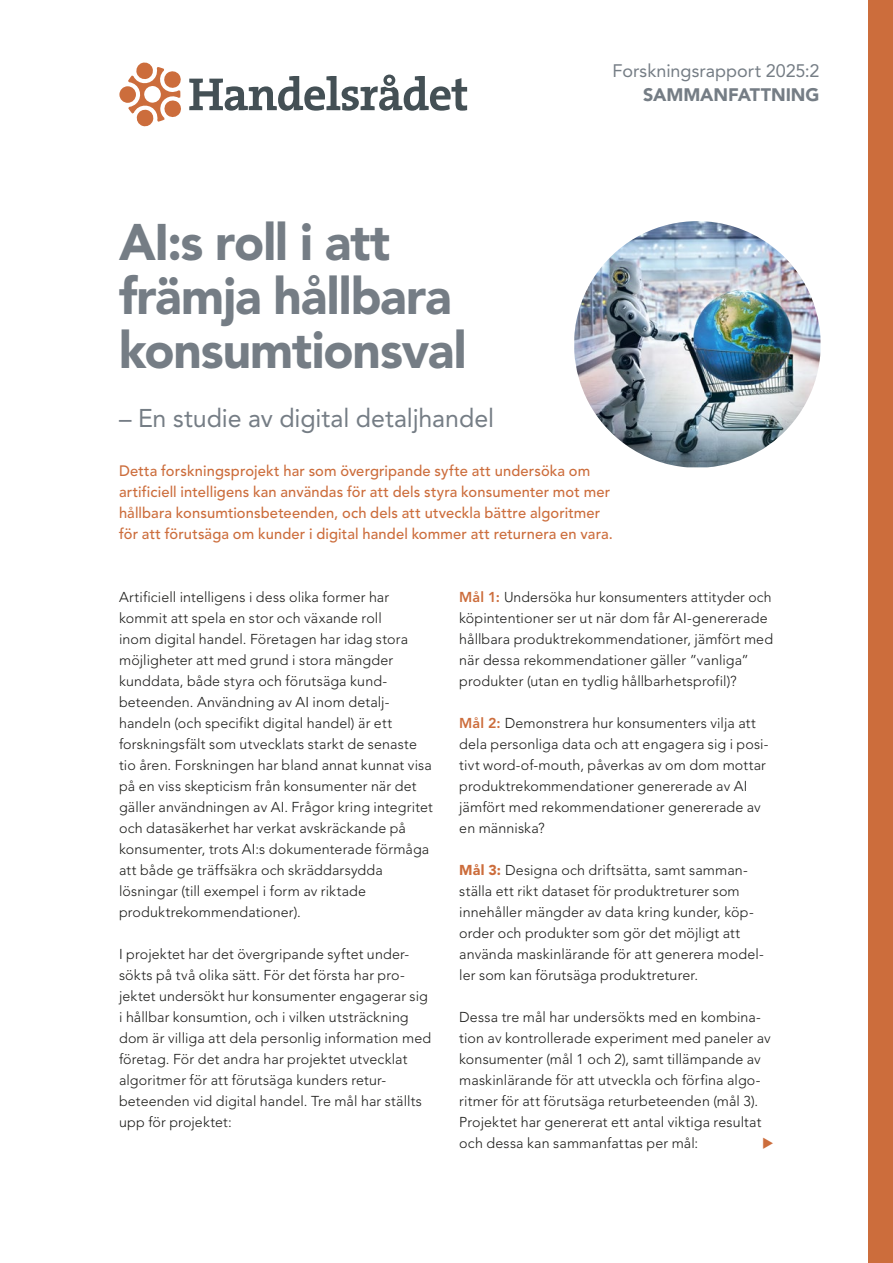
<style>
.page{position:relative;width:893px;height:1263px;background:#fff}
.page>*{position:absolute;margin:0;border:0;box-sizing:border-box;transform-origin:0 0}
.t1{font:900 51px/54px "Avenir LT Std";letter-spacing:-.02em;color:#757d85}
.t2{font:25.5px "Avenir LT Std";letter-spacing:-.005em;color:#757d85}
.t3{font:18px "Avenir LT Std";color:#757d85}
.t4{font:900 18px "Avenir LT Std";color:#757d85}
.t5{font:500 15px/21px "Avenir LT Std";letter-spacing:.01em;color:#cc6d3c}
.t6{font:300 14.25px/21px "Avenir LT Std";letter-spacing:.01em;color:#1d1d1b}
.s1{font-weight:800;color:#cc6d3c}
.s2{font-weight:900;color:#cc6d3c}
</style>
<div class="page">
<div style="left:119px;top:86px;width:17px;height:17px;background:#cc6d3c;border-radius:50%"></div>
<svg style="left:128px;top:62px;width:53px;height:65px"></svg>
<svg style="left:189px;top:75px;width:278px;height:36px"></svg>
<div style="left:868px;top:0;width:25px;height:1263px;background:#cc6d3c"></div>
<img style="left:574px;top:221px;width:246px;height:246px">
<p class="t3" style="left:612px;top:61px;width:209px">Forskningsrapport 2025:2</p>
<p class="t4" style="left:643px;top:84px;width:178px">SAMMANFATTNING</p>
<h1 class="t1" style="left:119px;top:215px;width:349px">AI:s roll i att främja hållbara konsumtionsval</h1>
<h2 class="t2" style="left:119px;top:404px;width:377px">– En studie av digital detaljhandel</h2>
<p class="t5" style="left:119px;top:461px;width:495px">Detta forskningsprojekt har som övergripande syfte att undersöka om artificiell intelligens kan användas för att dels styra konsumenter mot mer hållbara konsumtionsbeteenden, och dels att utveckla bättre algoritmer för att förutsäga om kunder i digital handel kommer att returnera en vara.</p>
<p class="t6" style="left:119px;top:587px;width:315px">Artificiell intelligens i dess olika former har kommit att spela en stor och växande roll<br>inom digital handel. Företagen har idag stora möjligheter att med grund i stora mängder kunddata, både styra och förutsäga kund&shy;beteenden. Användning av AI inom detalj&shy;handeln (och specifikt digital handel) är ett forskningsfält som utvecklats starkt de senaste tio åren. Forskningen har bland annat kunnat visa på en viss skepticism från konsumenter när det gäller användningen av AI. Frågor kring integritet och datasäkerhet har verkat avskräckande på konsumenter, trots AI:s dokumenterade förmåga att både ge träffsäkra och skräddarsydda lösningar (till exempel i form av riktade produktrekommendationer).</p>
<p class="t6" style="left:119px;top:944px;width:314px">I projektet har det övergripande syftet under&shy;sökts på två olika sätt. För det första har pro&shy;jektet undersökt hur konsumenter engagerar sig i hållbar konsumtion, och i vilken utsträckning dom är villiga att dela personlig information med företag. För det andra har projektet utvecklat algoritmer för att förutsäga kunders retur&shy;beteenden vid digital handel. Tre mål har ställts upp för projektet:</p>
<p class="t6" style="left:459px;top:587px;width:315px"><span class="s1">Mål 1:</span> Undersöka hur konsumenters attityder och köpintentioner ser ut när dom får AI-genererade hållbara produktrekommendationer, jämfört med när dessa rekommendationer gäller ”vanliga” produkter (utan en tydlig hållbarhetsprofil)?</p>
<p class="t6" style="left:459px;top:713px;width:311px"><span class="s1">Mål 2:</span> Demonstrera hur konsumenters vilja att dela personliga data och att engagera sig i posi&shy;tivt word-of-mouth, påverkas av om dom mottar produktrekommendationer genererade av AI jämfört med rekommendationer genererade av en människa?</p>
<p class="t6" style="left:459px;top:860px;width:306px"><span class="s2">Mål 3:</span> Designa och driftsätta, samt samman&shy;ställa ett rikt dataset för produktreturer som innehåller mängder av data kring kunder, köp&shy;order och produkter som gör det möjligt att använda maskinlärande för att generera model&shy;ler som kan förutsäga produktreturer.</p>
<p class="t6" style="left:459px;top:1007px;width:313px">Dessa tre mål har undersökts med en kombina&shy;tion av kontrollerade experiment med paneler av konsumenter (mål 1 och 2), samt tillämpande av maskinlärande för att utveckla och förfina algo&shy;ritmer för att förutsäga returbeteenden (mål 3).<br>Projektet har genererat ett antal viktiga resultat och dessa kan sammanfattas per mål:</p>
</div>
